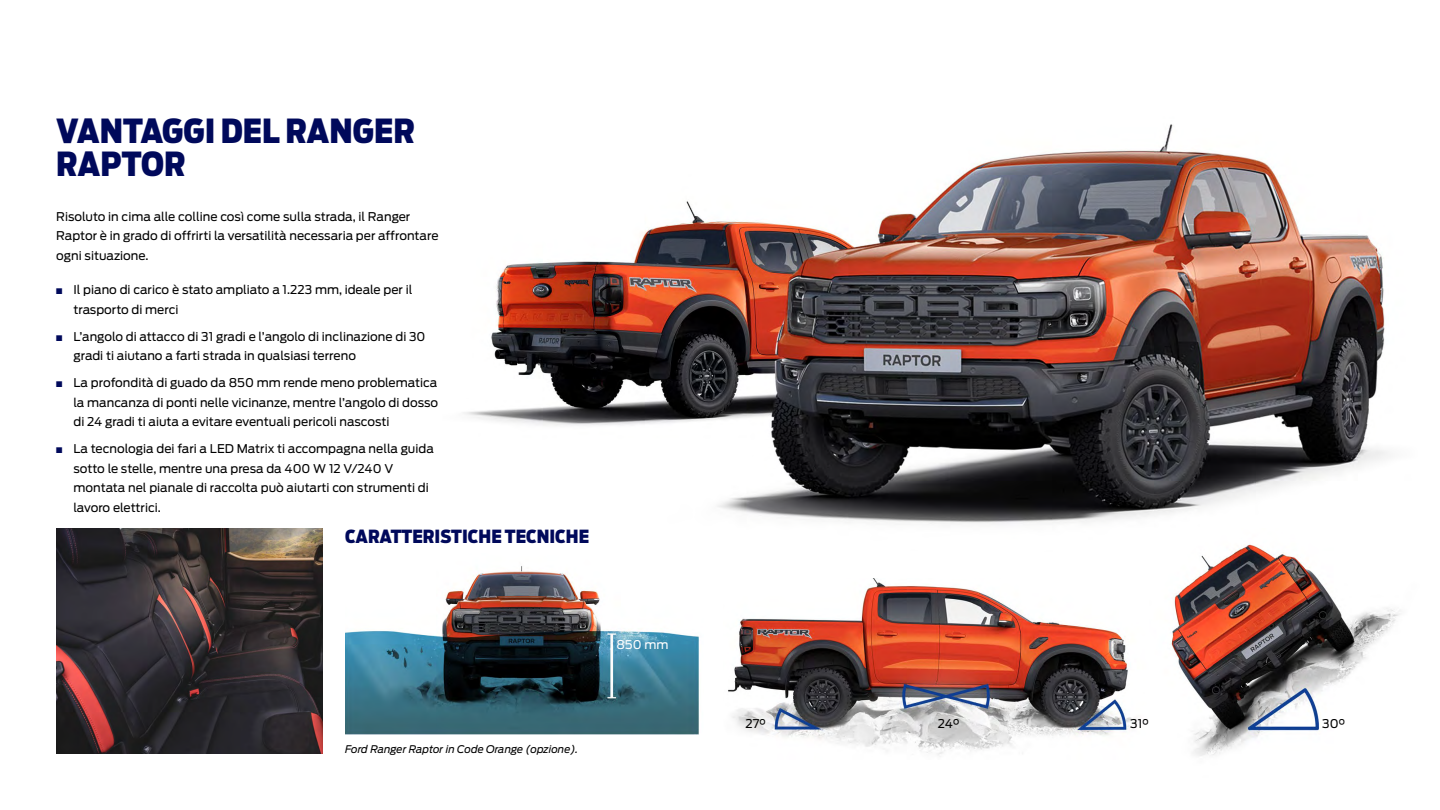
<style>
.page{position:relative;width:1440px;height:810px;background:#fff}
.page>*{position:absolute;margin:0;border:0;box-sizing:border-box;transform-origin:0 0}
.t1{font:900 33px/33px "Ford Antenna Cond";color:#00095b}
.t2{font:900 18px "Ford Antenna Cond";color:#00095b}
.t3{font:12px/19.5px "Ford Antenna";color:#000}
.t4{font:12px "Ford Antenna";color:#fff}
.t5{font:italic 10.5px "Ford Antenna";color:#000}
.s1{color:#00095b}
</style>
<div class="page">
<img style="left:464px;top:124px;width:924px;height:400px">
<img style="left:56px;top:529px;width:266px;height:225px">
<img style="left:345px;top:566px;width:354px;height:168px">
<img style="left:728px;top:578px;width:408px;height:177px">
<img style="left:1170px;top:544px;width:230px;height:212px">
<h1 class="t1" style="left:56px;top:110px;width:360px">VANTAGGI DEL RANGER<br>RAPTOR</h1>
<p class="t3" style="left:56px;top:205px;width:384px">Risoluto in cima alle colline così come sulla strada, il Ranger<br>Raptor è in grado di offrirti la versatilità necessaria per affrontare ogni situazione.</p>
<p class="t3" style="left:74px;top:279px;width:340px;text-indent:-17px"><span class="s1">■</span> Il piano di carico è stato ampliato a 1.223 mm, ideale per il trasporto di merci</p>
<p class="t3" style="left:74px;top:325px;width:354px;text-indent:-17px"><span class="s1">■</span> L’angolo di attacco di 31 gradi e l’angolo di inclinazione di 30 gradi ti aiutano a farti strada in qualsiasi terreno</p>
<p class="t3" style="left:74px;top:372px;width:366px;text-align:justify;text-indent:-17px"><span class="s1">■</span> La profondità di guado da 850 mm rende meno problematica la mancanza di ponti nelle vicinanze, mentre l’angolo di dosso di 24 gradi ti aiuta a evitare eventuali pericoli nascosti</p>
<p class="t3" style="left:74px;top:438px;width:362px;text-indent:-17px"><span class="s1">■</span> La tecnologia dei fari a LED Matrix ti accompagna nella guida sotto le stelle, mentre una presa da 400 W 12 V/240 V montata nel pianale di raccolta può aiutarti con strumenti di lavoro elettrici.</p>
<h2 class="t2" style="left:345px;top:520px;width:246px">CARATTERISTICHE TECNICHE</h2>
<p class="t5" style="left:345px;top:741px;width:235px">Ford Ranger Raptor in Code Orange (opzione).</p>
<p class="t4" style="left:616px;top:635px;width:53px">850 mm</p>
<p class="t3" style="left:746px;top:713px;width:22px">27°</p>
<p class="t3" style="left:938px;top:713px;width:23px">24°</p>
<p class="t3" style="left:1130px;top:713px;width:20px">31°</p>
<p class="t3" style="left:1322px;top:712px;width:25px">30°</p>
</div>
